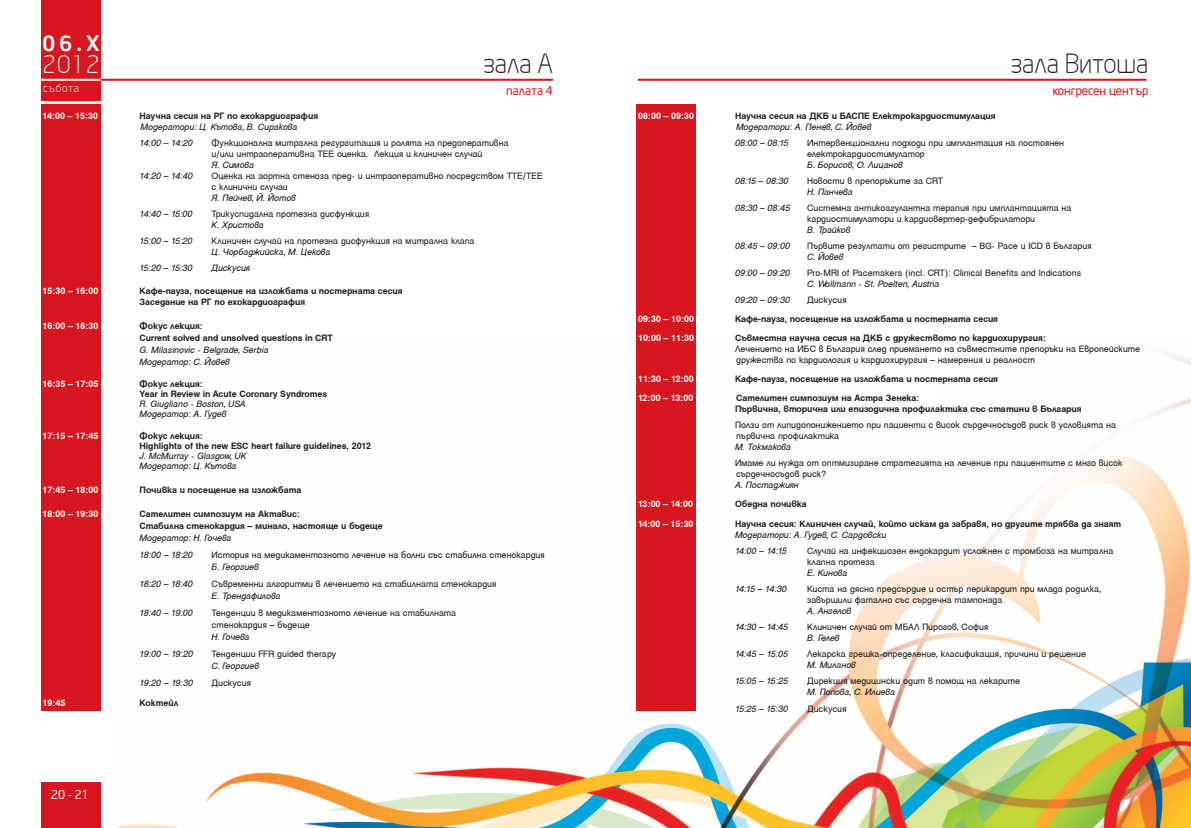
<style>
.page{position:relative;width:1191px;height:828px;background:#fff}
.page>*{position:absolute;margin:0;border:0;box-sizing:border-box;transform-origin:0 0}
.t1{font:300 26px "Neo Sans Intel";color:#231f20}
.t2{font:300 23.9px "Neo Sans Intel";color:#fff}
.t3{font:500 20.8px "Neo Sans Intel";color:#fff}
.t4{font:12px "Neo Sans Intel";color:#d7171f}
.t5{font:12px "Neo Sans Intel";color:#fff}
.t6{font:300 11.1px "Neo Sans Intel";letter-spacing:.08em;color:#fff}
.t7{font:10px/11px "Helen Bg";color:#231f20}
.t8{font:700 10px/11.9px "Helen Bg";letter-spacing:-.005em;color:#231f20}
.t9{font:italic 10px/16px "Helen Bg";letter-spacing:-.01em;color:#231f20}
.t10{font:700 10px "Helen Bg";color:#fff}
</style>
<div class="page">
<img style="left:118px;top:360px;width:1073px;height:468px">
<svg style="left:638px;top:354px;width:552px;height:474px"></svg>
<div style="left:41px;top:0;width:60px;height:100px;background:#d7171f"></div>
<hr style="left:100px;top:79px;width:453px;height:2px;background:#d7171f">
<hr style="left:41px;top:79px;width:60px;height:2px;background:#fff">
<div style="left:41px;top:782px;width:60px;height:46px;background:#d7171f"></div>
<div style="left:41px;top:104px;width:60px;height:607px;background:#d7171f"></div>
<div style="left:636px;top:104px;width:60px;height:607px;background:#d7171f"></div>
<hr style="left:638px;top:79px;width:508px;height:2px;background:#d7171f">
<h3 class="t3" style="left:43px;top:30px;width:58px">06.Х</h3>
<h2 class="t2" style="left:43px;top:50px;width:58px">2012</h2>
<h1 class="t1" style="left:483px;top:48px;width:71px">зала A</h1>
<p class="t4" style="left:506px;top:84px;width:48px">палата 4</p>
<p class="t6" style="left:43px;top:81px;width:37px">събота</p>
<p class="t10" style="left:43px;top:110px;width:57px">14:00 – 15:30</p>
<p class="t8" style="left:140px;top:109px;width:180px">Научна сесия на РГ по ехокардиография</p>
<p class="t9" style="left:140px;top:118px;width:159px">Модератори: Ц. Кътова, В. Сиракова<br>14:00 – 14:20</p>
<p class="t7" style="left:212px;top:137px;width:299px">Функционална митрална регургитация и ролята на предоперативна и/или интраоперативна ТЕЕ оценка. Лекция и клиничен случай</p>
<p class="t9" style="left:212px;top:156px;width:44px">Я. Симова</p>
<p class="t9" style="left:140px;top:167px;width:55px">14:20 – 14:40</p>
<p class="t7" style="left:212px;top:170px;width:333px">Оценка на аортна стеноза пред- и интраоперативно посредством ТТЕ/ТЕЕ с клинични случаи</p>
<p class="t9" style="left:212px;top:189px;width:86px">Я. Пейчев, Й. Йотов</p>
<p class="t9" style="left:140px;top:205px;width:55px">14:40 – 15:00</p>
<p class="t7" style="left:212px;top:208px;width:159px">Трикуспидална протезна дисфункция</p>
<p class="t9" style="left:212px;top:216px;width:54px">К. Христова</p>
<p class="t9" style="left:140px;top:232px;width:54px">15:00 – 15:20</p>
<p class="t7" style="left:212px;top:235px;width:264px">Клиничен случай на протезна дисфункция на митрална клапа</p>
<p class="t9" style="left:212px;top:243px;width:120px">Ц. Чорбаджийска, М. Цекова</p>
<p class="t9" style="left:140px;top:259px;width:54px">15:20 – 15:30</p>
<p class="t9" style="left:212px;top:259px;width:40px">Дискусия</p>
<p class="t10" style="left:43px;top:285px;width:58px">15:30 – 16:00</p>
<p class="t8" style="left:140px;top:284px;width:264px">Кафе-пауза, посещение на изложбата и постерната сесия<br>Заседание на РГ по ехокардиография</p>
<p class="t10" style="left:43px;top:321px;width:58px">16:00 – 16:30</p>
<p class="t8" style="left:140px;top:320px;width:195px">Фокус лекция:<br>Current solved and unsolved questions in CRT</p>
<p class="t9" style="left:140px;top:344px;width:131px;line-height:11.9px">G. Milаsinovic - Belgrade, Serbia<br>Модератор: С. Йовев</p>
<p class="t10" style="left:43px;top:378px;width:58px">16:35 – 17:05</p>
<p class="t8" style="left:140px;top:379px;width:189px;line-height:10px">Фокус лекция:<br>Year in Review in Acute Coronary Syndromes</p>
<p class="t9" style="left:140px;top:399px;width:107px;line-height:10px">R. Giugliano - Boston, USA<br>Mодератор: А. Гудев</p>
<p class="t10" style="left:43px;top:430px;width:58px">17:15 – 17:45</p>
<p class="t8" style="left:140px;top:431px;width:233px;line-height:10px">Фокус лекция:<br>Highlights of the new ESC heart failure guidelines, 2012</p>
<p class="t9" style="left:140px;top:451px;width:108px;line-height:10px">J. McMurray - Glasgow, UK<br>Модератор: Ц. Кътова</p>
<p class="t10" style="left:43px;top:484px;width:58px">17:45 – 18:00</p>
<p class="t8" style="left:140px;top:484px;width:163px">Почивка и посещение на изложбата</p>
<p class="t10" style="left:43px;top:508px;width:58px">18:00 – 19:30</p>
<p class="t8" style="left:140px;top:508px;width:244px">Сателитен симпозиум на Актавис:<br>Стабилна стенокардия – минало, настояще и бъдеще</p>
<p class="t9" style="left:140px;top:529px;width:94px;line-height:17px">Модератор: Н. Гочева<br>18:00 – 18:20</p>
<p class="t7" style="left:212px;top:549px;width:335px">История на медикаментозното лечение на болни със стабилна стенокардия</p>
<p class="t9" style="left:212px;top:559px;width:49px">Б. Георгиев</p>
<p class="t9" style="left:140px;top:576px;width:55px">18:20 – 18:40</p>
<p class="t7" style="left:212px;top:578px;width:286px">Съвременни алгоритми в лечението на стабилната стенокардия</p>
<p class="t9" style="left:212px;top:588px;width:71px">Е. Трендафилова</p>
<p class="t9" style="left:140px;top:605px;width:55px">18:40 – 19:00</p>
<p class="t7" style="left:212px;top:607px;width:246px;line-height:12px">Тенденции в медикаментозното лечение на стабилната стенокардия – бъдеще</p>
<p class="t9" style="left:212px;top:629px;width:39px">Н. Гочева</p>
<p class="t9" style="left:140px;top:646px;width:55px">19:00 – 19:20</p>
<p class="t7" style="left:212px;top:648px;width:126px">Тенденции FFR guided therapy</p>
<p class="t9" style="left:212px;top:658px;width:49px">С. Георгиев</p>
<p class="t9" style="left:140px;top:675px;width:55px">19:20 – 19:30</p>
<p class="t7" style="left:212px;top:677px;width:41px">Дискусия</p>
<p class="t10" style="left:43px;top:697px;width:24px">19:45</p>
<p class="t8" style="left:140px;top:697px;width:40px">Коктейл</p>
<p class="t5" style="left:51px;top:787px;width:39px">20 - 21</p>
<h1 class="t1" style="left:1011px;top:48px;width:139px">зала Витоша</h1>
<p class="t4" style="left:1052px;top:84px;width:97px">конгресен център</p>
<p class="t10" style="left:638px;top:110px;width:58px">08:00 – 09:30</p>
<p class="t8" style="left:735px;top:109px;width:262px">Научна сесия на ДКБ и БАСПЕ Електрокардиостимулация</p>
<p class="t9" style="left:735px;top:118px;width:138px">Модератори: А. Пенев, С. Йовев<br>08:00 – 08:15</p>
<p class="t7" style="left:807px;top:137px;width:259px">Интервенционални подходи при имплантация на постоянен електрокардиостимулатор</p>
<p class="t9" style="left:807px;top:156px;width:97px">Б. Борисов, О. Лицанов</p>
<p class="t9" style="left:735px;top:172px;width:55px">08:15 – 08:30</p>
<p class="t7" style="left:807px;top:175px;width:138px">Новости в препоръките за CRT</p>
<p class="t9" style="left:807px;top:183px;width:47px">Н. Панчева</p>
<p class="t9" style="left:735px;top:199px;width:56px">08:30 – 08:45</p>
<p class="t7" style="left:807px;top:202px;width:266px">Системна антикоагулантна терапия при имплантацията на кардиостимулатори и кардиовертер-дефибрилатори</p>
<p class="t9" style="left:807px;top:221px;width:45px">В. Трайков</p>
<p class="t9" style="left:735px;top:237px;width:56px">08:45 – 09:00</p>
<p class="t7" style="left:807px;top:240px;width:286px">Първите резултати от регистрите – BG- Pace и ICD в България</p>
<p class="t9" style="left:807px;top:248px;width:38px">С. Йовев</p>
<p class="t9" style="left:735px;top:264px;width:56px">09:00 – 09:20</p>
<p class="t7" style="left:807px;top:267px;width:276px">Pro-MRI of Pacemakers (incl. CRT): Clinical Benefits and Indications</p>
<p class="t9" style="left:807px;top:275px;width:134px">C. Wollmann - St. Poelten, Austria</p>
<p class="t9" style="left:735px;top:291px;width:56px">09:20 – 09:30</p>
<p class="t7" style="left:807px;top:294px;width:41px">Дискусия</p>
<p class="t10" style="left:638px;top:313px;width:58px">09:30 – 10:00</p>
<p class="t8" style="left:735px;top:312px;width:264px">Кафе-пауза, посещение на изложбата и постерната сесия</p>
<p class="t10" style="left:638px;top:332px;width:58px">10:00 – 11:30</p>
<p class="t8" style="left:735px;top:331px;width:312px">Съвместна научна сесия на ДКБ с дружеството по кардиохирургия:</p>
<p class="t7" style="left:735px;top:343px;width:407px">Лечението на ИБС в България след приемането на съвместните препоръки на Европейските дружества по кардиология и кардиохирургия – намерения и реалност</p>
<p class="t10" style="left:638px;top:373px;width:57px">11:30 – 12:00</p>
<p class="t8" style="left:735px;top:372px;width:264px">Кафе-пауза, посещение на изложбата и постерната сесия</p>
<p class="t10" style="left:638px;top:392px;width:57px">12:00 – 13:00</p>
<p class="t8" style="left:735px;top:392px;width:348px;line-height:11px">Сателитен симпозиум на Астра Зенека:<br>Първична, вторична или епизодична профилактика със статини в България</p>
<p class="t7" style="left:735px;top:419px;width:382px">Ползи от липидопонижението при пациенти с висок сърдечносъдов риск в условията на първична профилактика</p>
<p class="t9" style="left:735px;top:438px;width:58px">М. Токмакова</p>
<p class="t7" style="left:735px;top:457px;width:389px">Имаме ли нужда от оптмизиране стратегията на лечение при пациентите с мнго висок сърдечносъдов риск?</p>
<p class="t9" style="left:735px;top:476px;width:65px">А. Постаджиян</p>
<p class="t10" style="left:638px;top:498px;width:57px">13:00 – 14:00</p>
<p class="t8" style="left:735px;top:497px;width:73px">Обедна почивка</p>
<p class="t10" style="left:638px;top:518px;width:57px">14:00 – 15:30</p>
<p class="t8" style="left:735px;top:517px;width:387px">Научна сесия: Клиничен случай, който искам да забравя, но другите трябва да знаят</p>
<p class="t9" style="left:735px;top:526px;width:153px">Модератори: А. Гудев, С. Сардовски<br>14:00 – 14:15</p>
<p class="t7" style="left:807px;top:545px;width:308px">Случай на инфекциозен ендокардит усложнен с тромбоза на митрална клапна протеза</p>
<p class="t9" style="left:807px;top:564px;width:42px">Е. Кинова</p>
<p class="t9" style="left:735px;top:580px;width:53px">14:15 – 14:30</p>
<p class="t7" style="left:807px;top:583px;width:296px">Киста на дясно предсърдие и остър перикардит при млада родилка, завършили фатално със сърдечна тампонада</p>
<p class="t9" style="left:807px;top:602px;width:46px">А. Ангелов</p>
<p class="t9" style="left:735px;top:618px;width:55px">14:30 – 14:45</p>
<p class="t7" style="left:807px;top:621px;width:183px">Клиничен случай от МБАЛ Пирогов, София</p>
<p class="t9" style="left:807px;top:629px;width:34px">В. Гелев</p>
<p class="t9" style="left:735px;top:645px;width:55px">14:45 – 15:05</p>
<p class="t7" style="left:807px;top:648px;width:280px">Лекарска грешка-определение, класификация, причини и решение</p>
<p class="t9" style="left:807px;top:656px;width:50px">М. Миланов</p>
<p class="t9" style="left:735px;top:672px;width:54px">15:05 – 15:25</p>
<p class="t7" style="left:807px;top:675px;width:214px">Дирекция медицински одит в помощ на лекарите</p>
<p class="t9" style="left:807px;top:683px;width:89px">М. Попова, С. Илиева</p>
<p class="t9" style="left:735px;top:700px;width:54px">15:25 – 15:30</p>
<p class="t7" style="left:807px;top:703px;width:41px">Дискусия</p>
</div>
